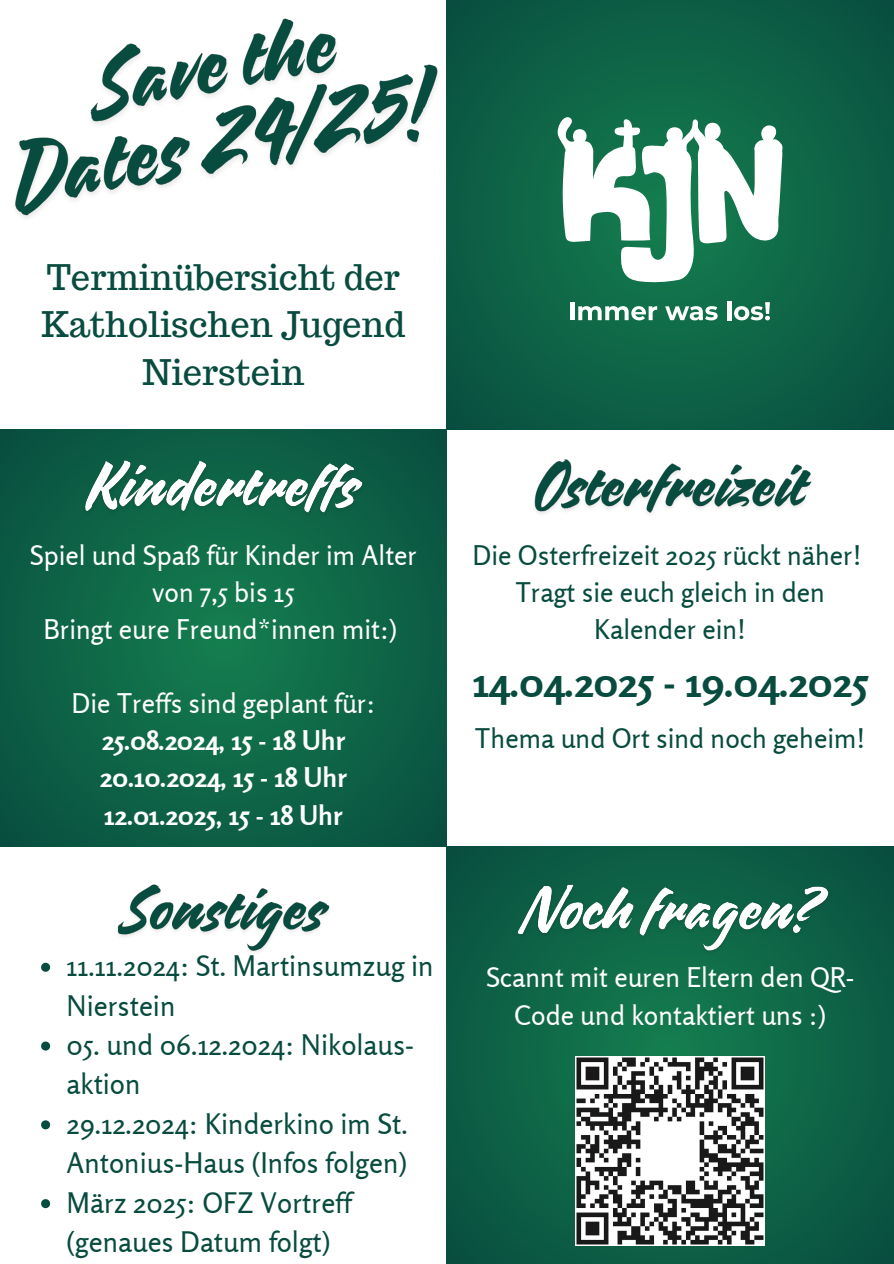
<style>
.page{position:relative;width:894px;height:1264px;background:#fff}
.page>*{position:absolute;margin:0;border:0;box-sizing:border-box;transform-origin:0 0}
.t1{font:700 42px "Rosario";color:#084c3f}
.t2{font:34.5px/47.2px "Trocchi";color:#084c3f;text-align:center}
.t3{font:28.2px/39.3px "Rosario";color:#084c3f}
.t4{font:27px/37.2px "Rosario";color:#fff;text-align:center}
.t5{font:27px/37.2px "Rosario";color:#084c3f;text-align:center}
.t6{font:700 27px "Rosario";color:#fff}
</style>
<div class="page">
<svg style="left:446px;top:0;width:447px;height:429px;background:#0d6045"></svg>
<svg style="left:0;top:429px;width:446px;height:417px;background:#0d6346"></svg>
<svg style="left:446px;top:846px;width:447px;height:417px;background:#0d6145"></svg>
<hr style="left:570px;top:302px;width:4px;height:18px;background:#fff">
<svg style="left:578px;top:306px;width:79px;height:14px"></svg>
<svg style="left:665px;top:306px;width:52px;height:14px"></svg>
<hr style="left:727px;top:301px;width:4px;height:19px;background:#fff">
<svg style="left:734px;top:302px;width:35px;height:18px"></svg>
<svg style="left:557px;top:117px;width:225px;height:166px"></svg>
<img style="left:575px;top:1056px;width:189px;height:189px">
<img style="left:253px;top:18px;width:80px;height:19px">
<img style="left:15px;top:37px;width:451px;height:212px">
<img style="left:78px;top:446px;width:291px;height:88px">
<img style="left:534px;top:459px;width:278px;height:55px">
<img style="left:117px;top:884px;width:213px;height:69px">
<svg style="left:41px;top:962px;width:9px;height:9px"></svg>
<svg style="left:41px;top:1041px;width:9px;height:9px"></svg>
<svg style="left:41px;top:1120px;width:9px;height:9px"></svg>
<svg style="left:41px;top:1199px;width:9px;height:9px"></svg>
<img style="left:510px;top:869px;width:324px;height:89px">
<p class="t2" style="left:41px;top:254px;width:365px">Terminübersicht der<br>Katholischen Jugend<br>Nierstein</p>
<p class="t4" style="left:30px;top:536px;width:388px">Spiel und Spaß für Kinder im Alter von 7,5 bis 15</p>
<p class="t4" style="left:43px;top:610px;width:355px">Bringt eure Freund*innen mit:)</p>
<p class="t4" style="left:71px;top:684px;width:305px">Die Treffs sind geplant für:</p>
<p class="t6" style="left:102px;top:724px;width:245px">25.08.2024, 15 - 18 Uhr</p>
<p class="t6" style="left:100px;top:761px;width:248px">20.10.2024, 15 - 18 Uhr</p>
<p class="t6" style="left:104px;top:798px;width:240px">12.01.2025, 15 - 18 Uhr</p>
<p class="t5" style="left:472px;top:536px;width:390px">Die Osterfreizeit 2025 rückt näher!</p>
<p class="t5" style="left:515px;top:573px;width:311px">Tragt sie euch gleich in den<br>Kalender ein!</p>
<p class="t1" style="left:472px;top:656px;width:396px">14.04.2025 - 19.04.2025</p>
<p class="t5" style="left:475px;top:719px;width:392px">Thema und Ort sind noch geheim!</p>
<p class="t3" style="left:67px;top:946px;width:368px">11.11.2024: St. Martinsumzug in<br>Nierstein</p>
<p class="t3" style="left:67px;top:1024px;width:349px">05. und 06.12.2024: Nikolaus&shy;aktion</p>
<p class="t3" style="left:67px;top:1103px;width:342px">29.12.2024: Kinderkino im St.<br>Antonius-Haus (Infos folgen)</p>
<p class="t3" style="left:67px;top:1182px;width:286px">März 2025: OFZ Vortreff (genaues Datum folgt)</p>
<p class="t4" style="left:486px;top:958px;width:370px">Scannt mit euren Eltern den QR-<br>Code und kontaktiert uns :)</p>
</div>
